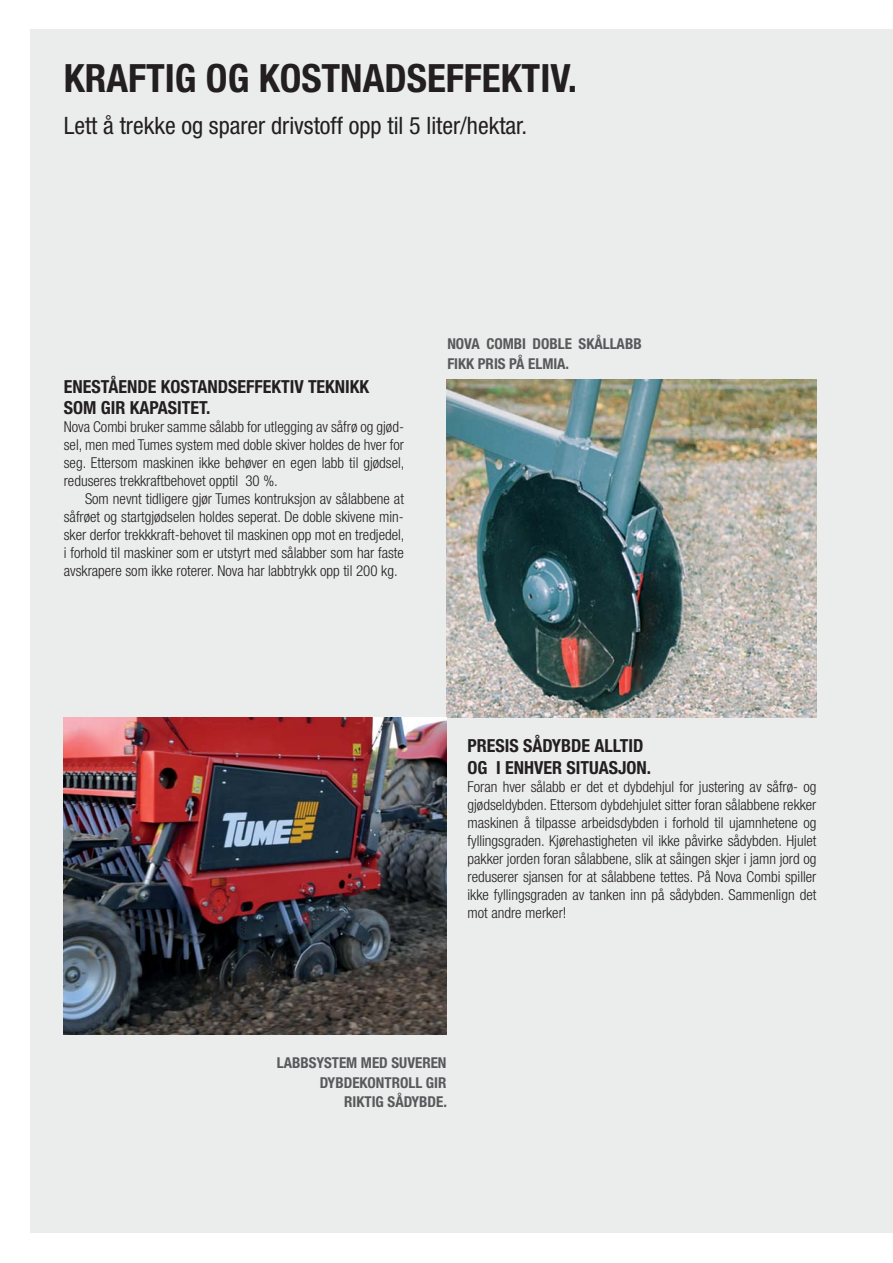
<style>
.page{position:relative;width:893px;height:1263px;background:#fff}
.page>*{position:absolute;margin:0;border:0;box-sizing:border-box;transform-origin:0 0}
.t1{font:700 condensed 39px "Helvetica Neue LT Std";color:#231f20}
.t2{font:condensed 24px "Helvetica Neue LT Std";color:#231f20}
.t3{font:700 condensed 18px/21.6px "Helvetica Neue LT Std";color:#231f20}
.t4{font:300 condensed 15px/18px "Helvetica Neue LT Std";color:#231f20;text-align:justify}
.t5{font:700 condensed 15px/19.5px "Helvetica Neue LT Std";color:#58595b}
</style>
<div class="page">
<div style="left:30px;top:30px;width:863px;height:1203px;background:#ebecec"></div>
<img style="left:446px;top:380px;width:370px;height:337px">
<img style="left:64px;top:717px;width:382px;height:317px">
<h1 class="t1" style="left:64px;top:64px;width:515px">KRAFTIG OG KOSTNADSEFFEKTIV.</h1>
<h2 class="t2" style="left:64px;top:117px;width:465px">Lett å trekke og sparer drivstoff opp til 5 liter/hektar.</h2>
<p class="t3" style="left:64px;top:378px;width:307px">ENESTÅENDE KOSTANDSEFFEKTIV TEKNIKK<br>SOM GIR KAPASITET.</p>
<p class="t4" style="left:64px;top:420px;width:342px">Nova Combi bruker samme sålabb for utlegging av såfrø og gjød&shy;sel, men med Tumes system med doble skiver holdes de hver for seg. Ettersom maskinen ikke behøver en egen labb til gjødsel, reduseres trekkraftbehovet opptil 30 %.</p>
<p class="t4" style="left:64px;top:492px;width:342px;text-indent:21px">Som nevnt tidligere gjør Tumes kontruksjon av sålabbene at såfrøet og startgjødselen holdes seperat. De doble skivene min&shy;sker derfor trekkkraft-behovet til maskinen opp mot en tredjedel, i forhold til maskiner som er utstyrt med sålabber som har faste avskrapere som ikke roterer. Nova har labbtrykk opp til 200 kg.</p>
<p class="t5" style="left:447px;top:336px;width:196px">NOVA COMBI DOBLE SKÅLLABB<br>FIKK PRIS PÅ ELMIA.</p>
<p class="t3" style="left:468px;top:737px;width:185px">PRESIS SÅDYBDE ALLTID<br>OG I ENHVER SITUASJON.</p>
<p class="t4" style="left:468px;top:779px;width:350px">Foran hver sålabb er det et dybdehjul for justering av såfrø- og gjødseldybden. Ettersom dybdehjulet sitter foran sålabbene rekker maskinen å tilpasse arbeidsdybden i forhold til ujamnhetene og fyllingsgraden. Kjørehastigheten vil ikke påvirke sådybden. Hjulet pakker jorden foran sålabbene, slik at såingen skjer i jamn jord og reduserer sjansen for at sålabbene tettes. På Nova Combi spiller ikke fyllingsgraden av tanken inn på sådybden. Sammenlign det mot andre merker!</p>
<p class="t5" style="left:277px;top:1055px;width:172px;text-align:right">LABBSYSTEM MED SUVEREN<br>DYBDEKONTROLL GIR<br>RIKTIG SÅDYBDE.</p>
</div>
